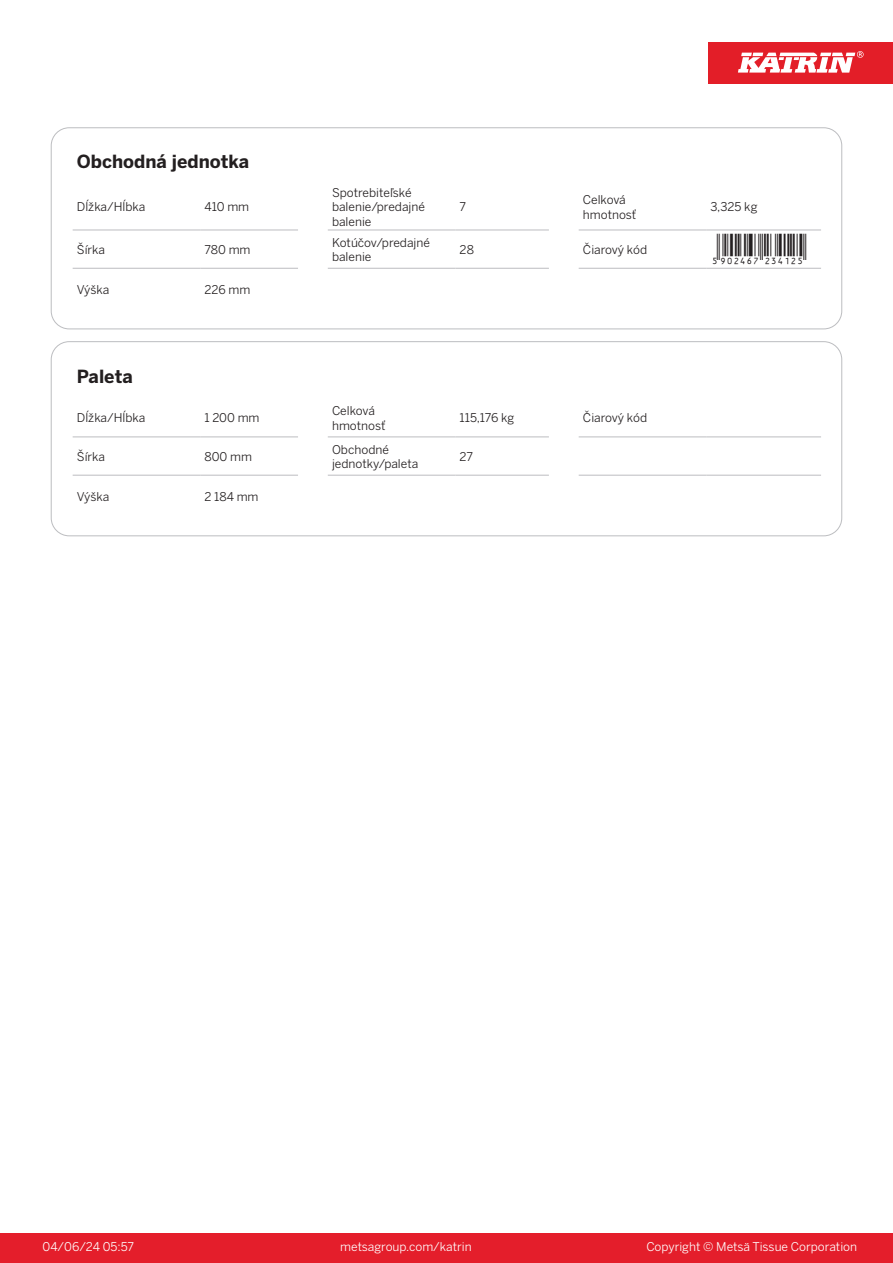
<style>
.page{position:relative;width:893px;height:1263px;background:#fff}
.page>*{position:absolute;margin:0;border:0;box-sizing:border-box;transform-origin:0 0}
.T_EAN{font:30px "Viisas EAN Matala";color:#231f20}
.T_TableHeader{font:700 18px "Benton Sans";color:#231f20}
.T_TableBody{font:12px/14.4px "Benton Sans";color:#231f20}
.t1{font:12px "Benton Sans";color:#fff}
</style>
<div class="page">
<div style="left:0;top:1233px;width:893px;height:30px;background:#e41e2b"></div>
<div style="left:708px;top:43px;width:185px;height:41px;background:#e31e28"></div>
<svg style="left:738px;top:51px;width:126px;height:22px"></svg>
<hr style="left:73px;top:230px;width:127px;height:1px;background:#bcbdc0">
<hr style="left:200px;top:230px;width:98px;height:1px;background:#bcbdc0">
<hr style="left:328px;top:230px;width:127px;height:1px;background:#bcbdc0">
<hr style="left:455px;top:230px;width:94px;height:1px;background:#bcbdc0">
<hr style="left:579px;top:230px;width:127px;height:1px;background:#bcbdc0">
<hr style="left:706px;top:230px;width:115px;height:1px;background:#bcbdc0">
<hr style="left:73px;top:268px;width:127px;height:1px;background:#bcbdc0">
<hr style="left:200px;top:268px;width:98px;height:1px;background:#bcbdc0">
<hr style="left:328px;top:268px;width:127px;height:1px;background:#bcbdc0">
<hr style="left:455px;top:268px;width:94px;height:1px;background:#bcbdc0">
<hr style="left:579px;top:268px;width:127px;height:1px;background:#bcbdc0">
<hr style="left:706px;top:268px;width:115px;height:1px;background:#bcbdc0">
<div style="left:51px;top:128px;width:791px;height:201px;border:1px solid #bcbdc0;border-radius:18px"></div>
<hr style="left:73px;top:437px;width:127px;height:1px;background:#bcbdc0">
<hr style="left:200px;top:437px;width:98px;height:1px;background:#bcbdc0">
<hr style="left:328px;top:437px;width:127px;height:1px;background:#bcbdc0">
<hr style="left:455px;top:437px;width:94px;height:1px;background:#bcbdc0">
<hr style="left:579px;top:437px;width:127px;height:1px;background:#bcbdc0">
<hr style="left:706px;top:437px;width:115px;height:1px;background:#bcbdc0">
<hr style="left:73px;top:475px;width:127px;height:1px;background:#bcbdc0">
<hr style="left:200px;top:475px;width:98px;height:1px;background:#bcbdc0">
<hr style="left:328px;top:475px;width:127px;height:1px;background:#bcbdc0">
<hr style="left:455px;top:475px;width:94px;height:1px;background:#bcbdc0">
<hr style="left:579px;top:475px;width:127px;height:1px;background:#bcbdc0">
<hr style="left:706px;top:475px;width:115px;height:1px;background:#bcbdc0">
<div style="left:51px;top:341px;width:791px;height:195px;border:1px solid #bcbdc0;border-radius:18px"></div>
<p class="T_TableHeader" style="left:77px;top:150px;width:174px">Obchodná jednotka</p>
<p class="T_TableBody" style="left:77px;top:200px;width:70px">Dĺžka/Hĺbka</p>
<p class="T_TableBody" style="left:204px;top:200px;width:46px">410 mm</p>
<p class="T_TableBody" style="left:332px;top:185px;width:94px">Spotrebiteľské balenie/predajné balenie</p>
<p class="T_TableBody" style="left:460px;top:200px;width:8px">7</p>
<p class="T_TableBody" style="left:583px;top:193px;width:44px">Celková</p>
<p class="T_TableBody" style="left:583px;top:207px;width:55px">hmotnosť</p>
<p class="T_TableBody" style="left:710px;top:200px;width:48px">3,325 kg</p>
<p class="T_TableBody" style="left:77px;top:242px;width:30px">Šírka</p>
<p class="T_TableBody" style="left:204px;top:242px;width:48px">780 mm</p>
<p class="T_TableBody" style="left:332px;top:235px;width:99px">Kotúčov/predajné balenie</p>
<p class="T_TableBody" style="left:460px;top:242px;width:16px">28</p>
<p class="T_TableBody" style="left:583px;top:242px;width:66px">Čiarový kód</p>
<p class="T_EAN" style="left:710px;top:234px;width:97px">*5902467234125*</p>
<p class="T_TableBody" style="left:77px;top:283px;width:34px">Výška</p>
<p class="T_TableBody" style="left:204px;top:283px;width:48px">226 mm</p>
<p class="T_TableHeader" style="left:77px;top:365px;width:57px">Paleta</p>
<p class="T_TableBody" style="left:77px;top:411px;width:70px">Dĺžka/Hĺbka</p>
<p class="T_TableBody" style="left:204px;top:411px;width:57px">1 200 mm</p>
<p class="T_TableBody" style="left:77px;top:449px;width:30px">Šírka</p>
<p class="T_TableBody" style="left:204px;top:449px;width:49px">800 mm</p>
<p class="T_TableBody" style="left:77px;top:490px;width:34px">Výška</p>
<p class="T_TableBody" style="left:204px;top:490px;width:56px">2 184 mm</p>
<p class="T_TableBody" style="left:332px;top:404px;width:44px">Celková</p>
<p class="T_TableBody" style="left:332px;top:418px;width:55px">hmotnosť</p>
<p class="T_TableBody" style="left:332px;top:442px;width:58px">Obchodné</p>
<p class="T_TableBody" style="left:332px;top:456px;width:88px">jednotky/paleta</p>
<p class="T_TableBody" style="left:460px;top:411px;width:56px">115,176 kg</p>
<p class="T_TableBody" style="left:583px;top:411px;width:66px">Čiarový kód</p>
<p class="T_TableBody" style="left:460px;top:449px;width:15px">27</p>
<p class="t1" style="left:43px;top:1239px;width:93px">04/06/24 05:57</p>
<p class="t1" style="left:340px;top:1239px;width:133px">metsagroup.com/katrin</p>
<p class="t1" style="left:646px;top:1239px;width:212px">Copyright © Metsä Tissue Corporation</p>
</div>
